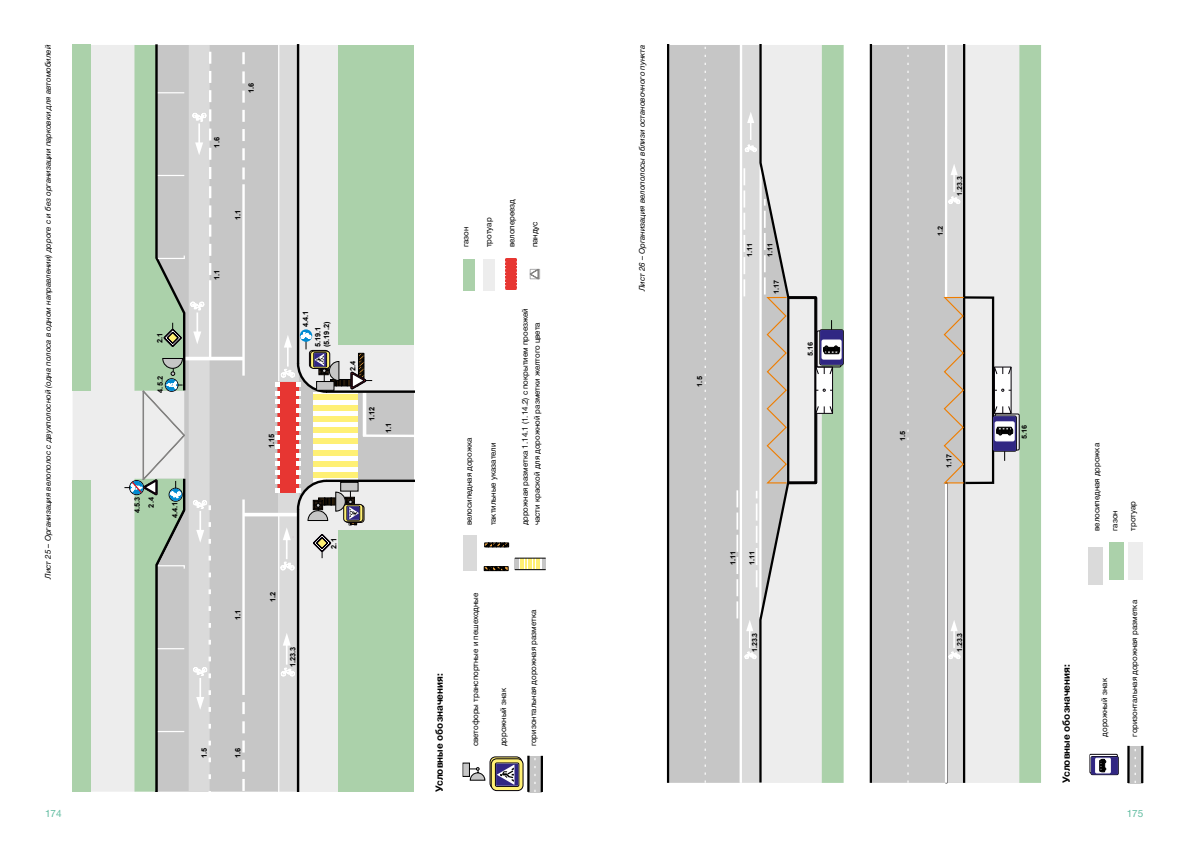
<style>
.page{position:relative;width:1191px;height:842px;background:#fff}
.page>*{position:absolute;margin:0;border:0;box-sizing:border-box;transform-origin:0 0}
.t1{font:700 10px "Helvetica Neue Cyr";color:#000}
.t2{font:10px "Helvetica Neue Cyr";color:#63bda2}
.t3{font:8px/12px "Helvetica Neue Cyr";color:#000}
.t4{font:italic 8px "Helvetica Neue Cyr";letter-spacing:-.005em;color:#000}
.t5{font:700 7.4px/8.5px "Arial";color:#000}
.t6{font:700 7px "Arial";color:#000;scale:1.04 1}
.t7{font:700 7px "Arial";color:#000}
</style>
<div class="page">
<div style="left:528px;top:756px;width:14px;height:36px;background:#c6c6c6"></div>
<hr style="left:527px;top:756px;width:2px;height:36px;background:#000">
<hr style="left:540px;top:756px;width:3px;height:36px;background:#000">
<svg style="left:462px;top:757px;width:61px;height:34px"></svg>
<div style="left:277px;top:45px;width:22px;height:747px;background:#dadada"></div>
<div style="left:156px;top:45px;width:122px;height:747px;background:#c6c6c6"></div>
<div style="left:73px;top:45px;width:51px;height:747px;background:#ededed"></div>
<hr style="left:242px;top:499px;width:3px;height:196px;background:#fff">
<svg style="left:242px;top:702px;width:3px;height:89px"></svg>
<hr style="left:242px;top:184px;width:3px;height:192px;background:#fff">
<svg style="left:242px;top:52px;width:3px;height:127px"></svg>
<div style="left:73px;top:45px;width:17px;height:346px;background:#abd1aa"></div>
<div style="left:73px;top:480px;width:17px;height:312px;background:#abd1aa"></div>
<hr style="left:243px;top:513px;width:54px;height:3px;background:#fff">
<hr style="left:185px;top:357px;width:58px;height:3px;background:#fff">
<svg style="left:296px;top:45px;width:118px;height:287px;background:#bdd6bd"></svg>
<svg style="left:300px;top:329px;width:12px;height:13px"></svg>
<hr style="left:278px;top:45px;width:1px;height:336px;background:#fff">
<svg style="left:275px;top:332px;width:139px;height:460px;background:#c7cdbc"></svg>
<svg style="left:124px;top:45px;width:87px;height:747px"></svg>
<div style="left:463px;top:535px;width:13px;height:36px;background:#dadada"></div>
<div style="left:515px;top:558px;width:31px;height:12px;background:#c6c6c6"></div>
<div style="left:519px;top:558px;width:22px;height:11px;background:#fff"></div>
<svg style="left:520px;top:559px;width:20px;height:10px"></svg>
<hr style="left:515px;top:569px;width:31px;height:1px;background:#000">
<hr style="left:515px;top:558px;width:31px;height:1px;background:#000">
<svg style="left:484px;top:542px;width:25px;height:29px"></svg>
<div style="left:505px;top:259px;width:12px;height:31px;background:#e73632"></div>
<div style="left:463px;top:259px;width:11px;height:31px;background:#abd1aa"></div>
<div style="left:483px;top:259px;width:12px;height:31px;background:#ededed"></div>
<svg style="left:505px;top:258px;width:1px;height:32px"></svg>
<svg style="left:516px;top:258px;width:1px;height:32px"></svg>
<div style="left:530px;top:269px;width:10px;height:10px;background:#b7b7b7;border:1px solid #acacad"></div>
<svg style="left:529px;top:269px;width:10px;height:10px"></svg>
<div style="left:872px;top:45px;width:92px;height:738px;background:#c6c6c6"></div>
<div style="left:945px;top:45px;width:20px;height:253px;background:#dadada"></div>
<div style="left:945px;top:483px;width:20px;height:300px;background:#dadada"></div>
<div style="left:1018px;top:45px;width:23px;height:738px;background:#abd1aa"></div>
<div style="left:963px;top:45px;width:56px;height:738px;background:#ededed"></div>
<hr style="left:963px;top:45px;width:2px;height:738px;background:#000">
<div style="left:821px;top:45px;width:22px;height:738px;background:#abd1aa"></div>
<div style="left:669px;top:45px;width:71px;height:738px;background:#c6c6c6"></div>
<hr style="left:869px;top:45px;width:3px;height:738px;background:#000">
<svg style="left:907px;top:47px;width:1px;height:736px"></svg>
<hr style="left:667px;top:45px;width:2px;height:738px;background:#000">
<svg style="left:704px;top:47px;width:2px;height:736px"></svg>
<hr style="left:945px;top:484px;width:2px;height:299px;background:#fff">
<hr style="left:945px;top:45px;width:2px;height:252px;background:#fff">
<div style="left:819px;top:330px;width:24px;height:35px;border:1px solid #000;border-radius:2px"></div>
<div style="left:820px;top:330px;width:22px;height:34px;border:1px solid #302783"></div>
<svg style="left:943px;top:295px;width:76px;height:190px"></svg>
<svg style="left:948px;top:620px;width:12px;height:39px"></svg>
<svg style="left:948px;top:164px;width:12px;height:40px"></svg>
<svg style="left:736px;top:45px;width:105px;height:738px"></svg>
<div style="left:1128px;top:746px;width:14px;height:37px;background:#c6c6c6"></div>
<hr style="left:1127px;top:746px;width:2px;height:37px;background:#000">
<hr style="left:1141px;top:746px;width:2px;height:37px;background:#000">
<div style="left:1091px;top:756px;width:27px;height:19px;border:1px solid #000"></div>
<div style="left:1091px;top:757px;width:26px;height:17px;border:1px solid #312783"></div>
<svg style="left:1089px;top:754px;width:28px;height:19px"></svg>
<div style="left:1088px;top:547px;width:14px;height:37px;background:#dadada"></div>
<div style="left:1109px;top:543px;width:14px;height:37px;background:#abd1aa"></div>
<div style="left:1128px;top:543px;width:14px;height:37px;background:#ededed"></div>
<p class="t4" style="left:44px;top:579px;width:535px;rotate:-90deg">Лист 25 – Организация велополос с двухполосной (одна полоса в одном направлении) дороге с и без организации парковки для автомобилей</p>
<p class="t5" style="left:156px;top:343px;width:12px;rotate:-90deg">2.1</p>
<p class="t5" style="left:156px;top:393px;width:18px;rotate:-90deg">4.5.2</p>
<p class="t5" style="left:133px;top:513px;width:18px;rotate:-90deg">4.5.3</p>
<p class="t5" style="left:147px;top:507px;width:12px;rotate:-90deg">2.4</p>
<p class="t5" style="left:171px;top:518px;width:18px;rotate:-90deg">4.4.1</p>
<p class="t5" style="left:213px;top:148px;width:12px;rotate:-90deg">1.6</p>
<p class="t5" style="left:247px;top:93px;width:12px;rotate:-90deg">1.6</p>
<p class="t5" style="left:234px;top:220px;width:12px;rotate:-90deg">1.1</p>
<p class="t5" style="left:213px;top:280px;width:12px;rotate:-90deg">1.1</p>
<p class="t5" style="left:267px;top:448px;width:16px;rotate:-90deg">1.15</p>
<p class="t5" style="left:301px;top:327px;width:18px;rotate:-90deg">4.4.1</p>
<p class="t5" style="left:314px;top:347px;width:27px;rotate:-90deg">5.19.1 (5.19.2)</p>
<p class="t5" style="left:349px;top:371px;width:12px;rotate:-90deg">2.4</p>
<p class="t5" style="left:368px;top:421px;width:16px;rotate:-90deg">1.12</p>
<p class="t5" style="left:384px;top:433px;width:12px;rotate:-90deg">1.1</p>
<p class="t5" style="left:234px;top:620px;width:12px;rotate:-90deg">1.1</p>
<p class="t5" style="left:269px;top:602px;width:12px;rotate:-90deg">1.2</p>
<p class="t5" style="left:289px;top:667px;width:22px;rotate:-90deg">1.23.3</p>
<p class="t5" style="left:330px;top:549px;width:12px;rotate:-90deg">2.1</p>
<p class="t5" style="left:200px;top:758px;width:12px;rotate:-90deg">1.5</p>
<p class="t5" style="left:234px;top:758px;width:12px;rotate:-90deg">1.6</p>
<p class="t3" style="left:460px;top:247px;width:22px;rotate:-90deg">газон</p>
<p class="t3" style="left:483px;top:247px;width:31px;rotate:-90deg">тротуар</p>
<p class="t3" style="left:506px;top:247px;width:50px;rotate:-90deg">велопереезд</p>
<p class="t3" style="left:529px;top:247px;width:27px;rotate:-90deg">пандус</p>
<p class="t3" style="left:463px;top:525px;width:89px;rotate:-90deg">велосипедная дорожка</p>
<p class="t3" style="left:487px;top:525px;width:84px;rotate:-90deg">тактильные указатели</p>
<p class="t3" style="left:519px;top:525px;width:219px;rotate:-90deg">дорожная разметка 1.14.1 (1.14.2) с покрытием проезжей части краской для дорожной разметки желтого цвета</p>
<p class="t1" style="left:434px;top:792px;width:120px;rotate:-90deg">Условные обозначения:</p>
<p class="t3" style="left:469px;top:746px;width:155px;rotate:-90deg">светофоры транспортные и пешеходные</p>
<p class="t3" style="left:497px;top:746px;width:60px;rotate:-90deg">дорожный знак</p>
<p class="t3" style="left:527px;top:746px;width:138px;rotate:-90deg">горизонтальная дорожная разметка</p>
<p class="t4" style="left:637px;top:291px;width:248px;rotate:-90deg">Лист 26 – Организация велополосы вблизи остановочного пункта</p>
<p class="t6" style="left:695px;top:387px;width:11px;rotate:-90deg">1.5</p>
<p class="t6" style="left:745px;top:257px;width:15px;rotate:-90deg">1.11</p>
<p class="t6" style="left:765px;top:257px;width:15px;rotate:-90deg">1.11</p>
<p class="t6" style="left:772px;top:294px;width:15px;rotate:-90deg">1.17</p>
<p class="t6" style="left:806px;top:356px;width:15px;rotate:-90deg">5.16</p>
<p class="t6" style="left:728px;top:565px;width:15px;rotate:-90deg">1.11</p>
<p class="t6" style="left:747px;top:565px;width:15px;rotate:-90deg">1.11</p>
<p class="t7" style="left:750px;top:652px;width:21px;rotate:-90deg">1.23.3</p>
<p class="t6" style="left:935px;top:236px;width:11px;rotate:-90deg">1.2</p>
<p class="t7" style="left:955px;top:196px;width:21px;rotate:-90deg">1.23.3</p>
<p class="t6" style="left:898px;top:441px;width:11px;rotate:-90deg">1.5</p>
<p class="t6" style="left:944px;top:468px;width:15px;rotate:-90deg">1.17</p>
<p class="t7" style="left:955px;top:652px;width:21px;rotate:-90deg">1.23.3</p>
<p class="t6" style="left:1019px;top:439px;width:15px;rotate:-90deg">5.16</p>
<p class="t3" style="left:1090px;top:531px;width:89px;rotate:-90deg">велосипедная дорожка</p>
<p class="t3" style="left:1108px;top:531px;width:22px;rotate:-90deg">газон</p>
<p class="t3" style="left:1126px;top:531px;width:31px;rotate:-90deg">тротуар</p>
<p class="t1" style="left:1060px;top:783px;width:120px;rotate:-90deg">Условные обозначения:</p>
<p class="t3" style="left:1098px;top:736px;width:60px;rotate:-90deg">дорожный знак</p>
<p class="t3" style="left:1128px;top:736px;width:138px;rotate:-90deg">горизонтальная дорожная разметка</p>
<p class="t2" style="left:45px;top:808px;width:18px">174</p>
<p class="t2" style="left:1126px;top:808px;width:18px">175</p>
</div>
